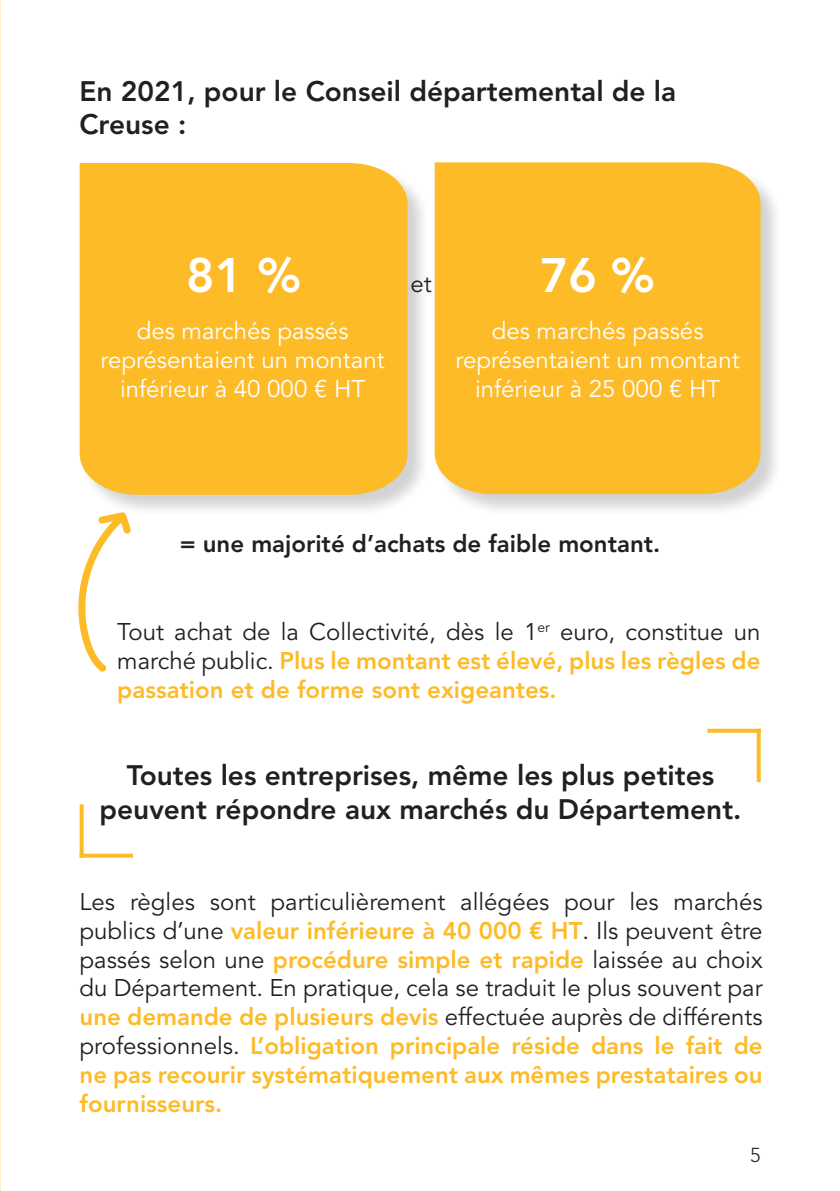
<style>
.page{position:relative;width:840px;height:1191px;background:#fff}
.page>*{position:absolute;margin:0;border:0;box-sizing:border-box;transform-origin:0 0}
.t1{font:800 48px "Avenir LT Std";color:#fff}
.t2{font:800 28px/33.6px "Avenir LT Std";color:#231f20}
.t3{font:24px/28.8px "Avenir LT Std";color:#231f20;text-align:justify}
.t4{font:800 24px/28.8px "Avenir LT Std";color:#fdbb28;text-align:justify}
.t5{font:24px/28.8px "Avenir LT Std";color:#fff;text-align:center}
.t6{font:800 24px "Avenir LT Std";color:#231f20}
.t7{font:300 20px "Avenir LT Std";color:#231f20}
.s1{font-weight:400;color:#231f20}
.s2{font-weight:800;color:#fdbb28}
</style>
<div class="page">
<div style="left:80px;top:163px;width:349px;height:354px;background:#231f20;opacity:.2"></div>
<div style="left:80px;top:163px;width:327px;height:332px;background:#fdbb28"></div>
<div style="left:435px;top:163px;width:347px;height:353px;background:#231f20;opacity:.2"></div>
<div style="left:434px;top:162px;width:326px;height:332px;background:#fdbb28"></div>
<svg style="left:707px;top:729px;width:49px;height:4px"></svg>
<svg style="left:756px;top:729px;width:4px;height:53px"></svg>
<svg style="left:84px;top:853px;width:49px;height:4px"></svg>
<svg style="left:80px;top:804px;width:4px;height:53px"></svg>
<svg style="left:78px;top:512px;width:53px;height:160px"></svg>
<p class="t2" style="left:79px;top:74px;width:598px">En 2021, pour le Conseil départemental de la<br>Creuse :</p>
<h1 class="t1" style="left:186px;top:246px;width:116px">81 %</h1>
<h1 class="t1" style="left:539px;top:246px;width:116px">76 %</h1>
<p class="t5" style="left:100px;top:317px;width:285px">des marchés passés représentaient un montant inférieur à 40 000 € HT</p>
<p class="t5" style="left:455px;top:317px;width:285px">des marchés passés représentaient un montant inférieur à 25 000 € HT</p>
<p class="t3" style="left:410px;top:269px;width:23px">et</p>
<p class="t6" style="left:180px;top:529px;width:481px">= une majorité d’achats de faible montant.</p>
<p class="t4" style="left:117px;top:618px;width:644px"><span class="s1">Tout achat de la Collectivité, dès le 1</span><sup>er</sup> <span class="s1">euro, constitue un marché public.</span> Plus le montant est élevé, plus les règles de passation et de forme sont exigeantes.</p>
<p class="t2" style="left:99px;top:759px;width:643px;text-align:center">Toutes les entreprises, même les plus petites peuvent répondre aux marchés du Département.</p>
<p class="t3" style="left:79px;top:888px;width:684px">Les règles sont particulièrement allégées pour les marchés publics d’une <span class="s2">valeur inférieure à 40 000 € HT</span>. Ils peuvent être passés selon une <span class="s2">procédure simple et rapide</span> laissée au choix du Département. En pratique, cela se traduit le plus souvent par <span class="s2">une demande de plusieurs devis</span> effectuée auprès de différents professionnels. <span class="s2">L’obligation principale réside dans le fait de ne pas recourir systématiquement aux mêmes prestataires ou fournisseurs.</span></p>
<p class="t7" style="left:749px;top:1143px;width:12px">5</p>
</div>
